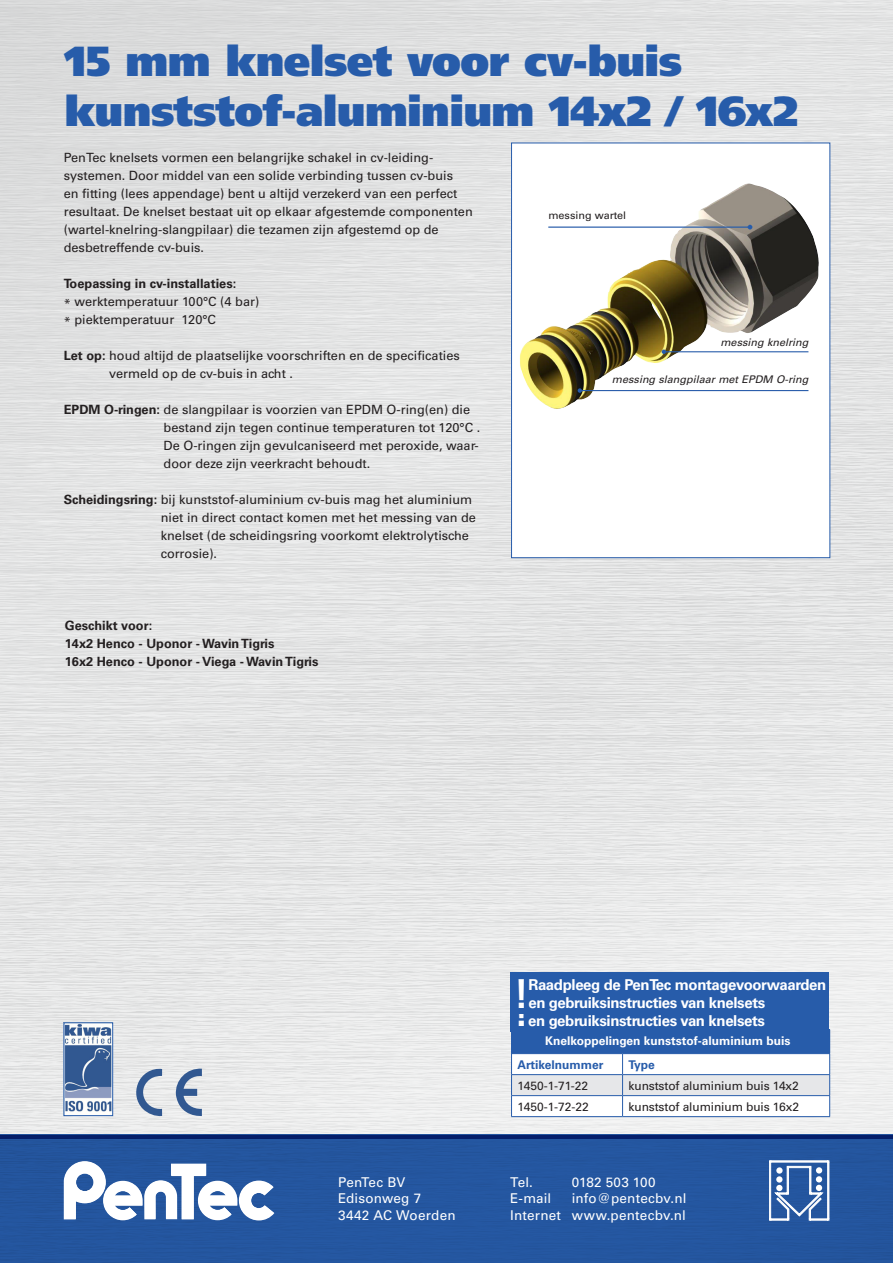
<style>
.page{position:relative;width:893px;height:1263px;background:#fff}
.page>*{position:absolute;margin:0;border:0;box-sizing:border-box;transform-origin:0 0}
.t1{font:900 42px/50.4px "Frutiger";letter-spacing:-.015em;color:#275caa}
.t2{font:700 39.9px "Univers";color:#fff}
.t3{font:700 15px/18px "Univers";letter-spacing:-.025em;color:#fff}
.t4{font:13.5px/16.2px "Univers";letter-spacing:.01em;color:#fff}
.t5{font:12.75px/18px "Univers";color:#231f20}
.t6{font:700 12.75px "Univers";color:#231f20}
.t7{font:12px "Univers";letter-spacing:-.01em;color:#231f20}
.t8{font:700 12px "Univers";color:#fff}
.t9{font:700 12px "Univers";color:#275caa}
.t10{font:italic 10.5px "Univers";color:#231f20}
.t11{font:10.5px "Univers";color:#231f20}
.s1{font-weight:700}
</style>
<div class="page">
<img style="left:0;top:0;width:893px;height:1135px">
<img style="left:66px;top:1024px;width:45px;height:90px">
<div style="left:64px;top:1022px;width:49px;height:94px;border:1px solid #275caa"></div>
<svg style="left:135px;top:1067px;width:27px;height:50px"></svg>
<svg style="left:175px;top:1067px;width:27px;height:51px"></svg>
<div style="left:0;top:1135px;width:893px;height:128px;background:#24569f"></div>
<hr style="left:0;top:1135px;width:893px;height:4px;background:#051f6a">
<svg style="left:64px;top:1161px;width:210px;height:59px"></svg>
<svg style="left:769px;top:1160px;width:60px;height:60px"></svg>
<div style="left:510px;top:990px;width:319px;height:42px;background:#275caa"></div>
<div style="left:511px;top:143px;width:319px;height:415px;background:#fff;border:1px solid #275caa"></div>
<img style="left:520px;top:183px;width:299px;height:226px">
<hr style="left:664px;top:351px;width:144px;height:1px;background:#275caa">
<svg style="left:662px;top:350px;width:4px;height:4px"></svg>
<hr style="left:548px;top:227px;width:202px;height:1px;background:#275caa">
<svg style="left:748px;top:225px;width:4px;height:4px"></svg>
<hr style="left:580px;top:390px;width:228px;height:1px;background:#275caa">
<svg style="left:578px;top:388px;width:4px;height:5px"></svg>
<hr style="left:623px;top:1029px;width:207px;height:1px;background:#275caa">
<svg style="left:511px;top:1030px;width:319px;height:86px"></svg>
<hr style="left:511px;top:1053px;width:112px;height:1px;background:#275caa">
<hr style="left:623px;top:1053px;width:207px;height:1px;background:#275caa">
<hr style="left:511px;top:1074px;width:112px;height:1px;background:#275caa">
<hr style="left:623px;top:1074px;width:207px;height:1px;background:#275caa">
<hr style="left:511px;top:1095px;width:112px;height:1px;background:#275caa">
<hr style="left:623px;top:1095px;width:207px;height:1px;background:#275caa">
<hr style="left:511px;top:1116px;width:112px;height:1px;background:#275caa">
<hr style="left:623px;top:1116px;width:207px;height:1px;background:#275caa">
<div style="left:510px;top:972px;width:319px;height:42px;background:#275caa"></div>
<p class="t1" style="left:64px;top:36px;width:735px">15 mm knelset voor cv-buis kunststof-aluminium 14x2 / 16x2</p>
<p class="t5" style="left:64px;top:149px;width:411px">PenTec knelsets vormen een belangrijke schakel in cv-leiding&shy;systemen. Door middel van een solide verbinding tussen cv-buis<br>en fitting (lees appendage) bent u altijd verzekerd van een perfect resultaat. De knelset bestaat uit op elkaar afgestemde componenten (wartel-knelring-slangpilaar) die tezamen zijn afgestemd op de desbetreffende cv-buis.</p>
<p class="t6" style="left:64px;top:276px;width:174px">Toepassing in cv-installaties:</p>
<p class="t5" style="left:64px;top:293px;width:197px">* werktemperatuur 100°C (4 bar)</p>
<p class="t5" style="left:64px;top:311px;width:154px">* piektemperatuur 120°C</p>
<p class="t5" style="left:109px;top:347px;width:352px;text-indent:-45px"><span class="s1">Let op:</span> houd altijd de plaatselijke voorschriften en de specificaties vermeld op de cv-buis in acht .</p>
<p class="t5" style="left:164px;top:401px;width:318px;text-indent:-100px"><span class="s1">EPDM O-ringen:</span> de slangpilaar is voorzien van EPDM O-ring(en) die bestand zijn tegen continue temperaturen tot 120°C .<br>De O-ringen zijn gevulcaniseerd met peroxide, waar&shy;door deze zijn veerkracht behoudt.</p>
<p class="t5" style="left:161px;top:491px;width:317px;text-indent:-97px"><span class="s1">Scheidingsring:</span> bij kunststof-aluminium cv-buis mag het aluminium niet in direct contact komen met het messing van de knelset (de scheidingsring voorkomt elektrolytische corrosie).</p>
<p class="t6" style="left:65px;top:618px;width:89px">Geschikt voor:</p>
<p class="t6" style="left:65px;top:636px;width:211px">14x2 Henco - Uponor - Wavin Tigris</p>
<p class="t6" style="left:65px;top:654px;width:255px">16x2 Henco - Uponor - Viega - Wavin Tigris</p>
<p class="t11" style="left:548px;top:209px;width:79px">messing wartel</p>
<p class="t10" style="left:720px;top:336px;width:90px">messing knelring</p>
<p class="t10" style="left:612px;top:373px;width:198px">messing slangpilaar met EPDM O-ring</p>
<p class="t2" style="left:514px;top:971px;width:17px">!</p>
<p class="t3" style="left:528px;top:976px;width:300px">Raadpleeg de PenTec montagevoorwaarden en gebruiksinstructies van knelsets</p>
<p class="t2" style="left:514px;top:989px;width:17px">!</p>
<p class="t3" style="left:528px;top:994px;width:300px">Raadpleeg de PenTec mo tagevoorwaarden en gebruiksinstructies van knelsets</p>
<p class="t8" style="left:545px;top:1033px;width:247px">Knelkoppelingen kunststof-aluminium buis</p>
<p class="t9" style="left:517px;top:1057px;width:88px">Artikelnummer</p>
<p class="t9" style="left:629px;top:1057px;width:28px">Type</p>
<p class="t7" style="left:517px;top:1078px;width:72px">1450-1-71-22</p>
<p class="t7" style="left:629px;top:1078px;width:172px">kunststof aluminium buis 14x2</p>
<p class="t7" style="left:517px;top:1099px;width:73px">1450-1-72-22</p>
<p class="t7" style="left:629px;top:1099px;width:172px">kunststof aluminium buis 16x2</p>
<p class="t4" style="left:338px;top:1174px;width:119px">PenTec BV<br>Edisonweg 7<br>3442 AC Woerden</p>
<p class="t4" style="left:510px;top:1174px;width:24px">Tel.</p>
<p class="t4" style="left:572px;top:1174px;width:85px">0182 503 100</p>
<p class="t4" style="left:510px;top:1190px;width:178px;text-align:right">info@pentecbv.nl<br>Internet www.pentecbv.nl</p>
<p class="t4" style="left:510px;top:1190px;width:43px">E-mail</p>
</div>
